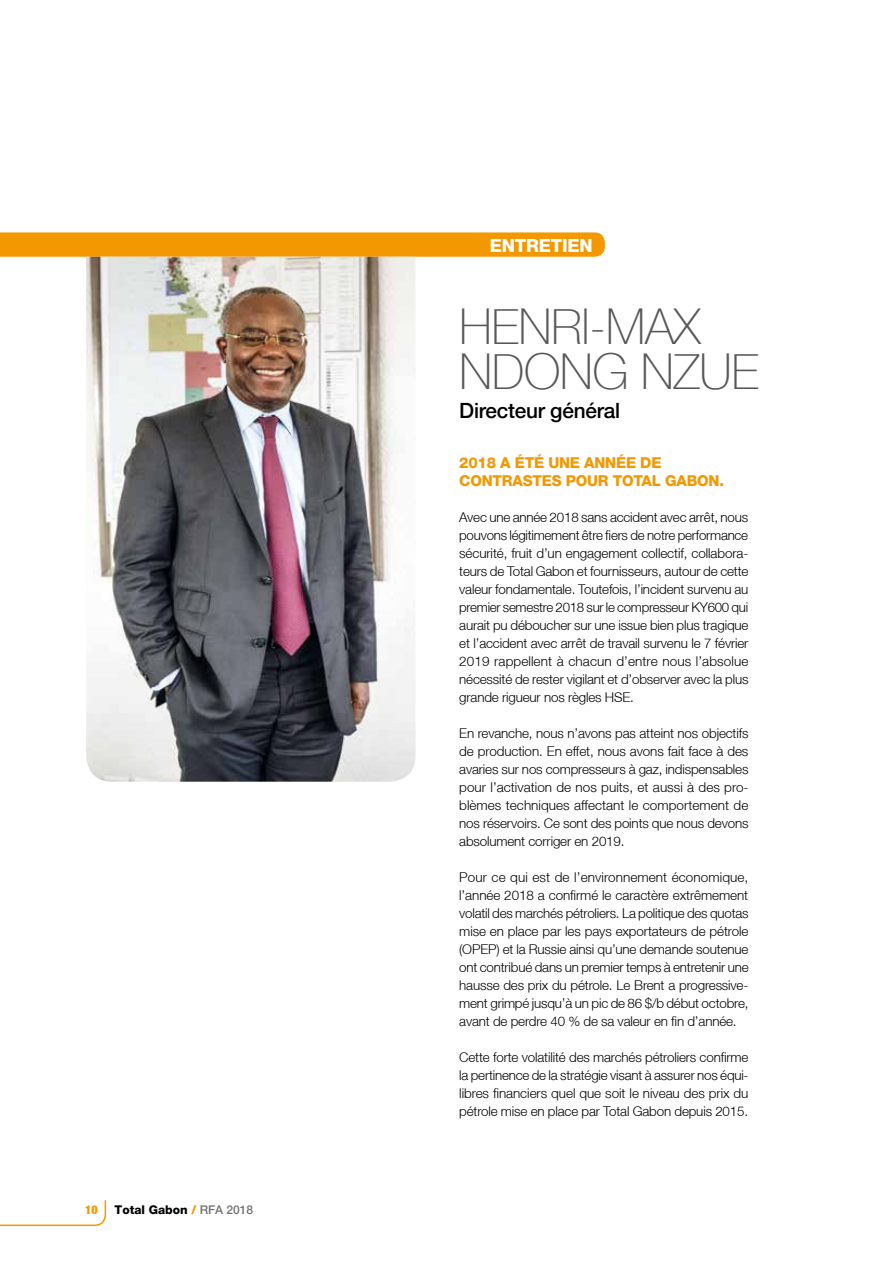
<style>
.page{position:relative;width:893px;height:1263px;background:#fff}
.page>*{position:absolute;margin:0;border:0;box-sizing:border-box;transform-origin:0 0}
.t1{font:100 49.5px/45px "Helvetica Neue LT";letter-spacing:-.01em;color:#58585a}
.t2{font:500 21px "Helvetica Neue LT";letter-spacing:-.01em;color:#000}
.t3{font:800 18px "Helvetica Neue LT";letter-spacing:-.015em;color:#fff}
.t4{font:800 15px/18px "Helvetica Neue LT";letter-spacing:-.015em;color:#f39800}
.t5{font:300 13.5px/18px "Helvetica Neue LT";letter-spacing:-.01em;color:#000;text-align:justify}
.t6{font:800 12px "Helvetica Neue LT";color:#000}
.t7{font:900 condensed 12px "Helvetica Neue LT";color:#f39800}
.s1{color:#f39800}
.s2{font-weight:500;color:#707172}
</style>
<div class="page">
<svg style="left:0;top:1200px;width:107px;height:27px"></svg>
<svg style="left:0;top:232px;width:605px;height:25px;background:#f39b08"></svg>
<img style="left:86px;top:257px;width:330px;height:525px">
<p class="t7" style="left:85px;top:1202px;width:14px">10</p>
<p class="t6" style="left:115px;top:1203px;width:140px">Total Gabon <span class="s1">/</span> <span class="s2">RFA 2018</span></p>
<h3 class="t3" style="left:490px;top:235px;width:104px">ENTRETIEN</h3>
<h1 class="t1" style="left:459px;top:304px;width:301px">HENRI-MAX<br>NDONG NZUE</h1>
<h2 class="t2" style="left:459px;top:398px;width:162px">Directeur général</h2>
<p class="t4" style="left:459px;top:454px;width:266px">2018 A ÉTÉ UNE ANNÉE DE<br>CONTRASTES POUR TOTAL GABON.</p>
<p class="t5" style="left:459px;top:508px;width:291px">Avec une année 2018 sans accident avec arrêt, nous pouvons légitimement être fiers de notre performance sécurité, fruit d’un engagement collectif, collabora&shy;teurs de Total Gabon et fournisseurs, autour de cette valeur fondamentale. Toutefois, l’incident survenu au premier semestre 2018 sur le compresseur KY600 qui aurait pu déboucher sur une issue bien plus tragique et l’accident avec arrêt de travail survenu le 7 février 2019 rappellent à chacun d’entre nous l’absolue nécessité de rester vigilant et d’observer avec la plus grande rigueur nos règles HSE.</p>
<p class="t5" style="left:459px;top:724px;width:291px">En revanche, nous n’avons pas atteint nos objectifs de production. En effet, nous avons fait face à des avaries sur nos compresseurs à gaz, indispensables pour l’activation de nos puits, et aussi à des pro&shy;blèmes techniques affectant le comportement de nos réservoirs. Ce sont des points que nous devons absolument corriger en 2019.</p>
<p class="t5" style="left:459px;top:868px;width:291px">Pour ce qui est de l’environnement économique, l’année 2018 a confirmé le caractère extrêmement volatil des marchés pétroliers. La politique des quotas mise en place par les pays exportateurs de pétrole (OPEP) et la Russie ainsi qu’une demande soutenue ont contribué dans un premier temps à entretenir une hausse des prix du pétrole. Le Brent a progressive&shy;ment grimpé jusqu’à un pic de 86 $/b début octobre, avant de perdre 40 % de sa valeur en fin d’année.</p>
<p class="t5" style="left:459px;top:1048px;width:291px">Cette forte volatilité des marchés pétroliers confirme la pertinence de la stratégie visant à assurer nos équi&shy;libres financiers quel que soit le niveau des prix du pétrole mise en place par Total Gabon depuis 2015.</p>
</div>
